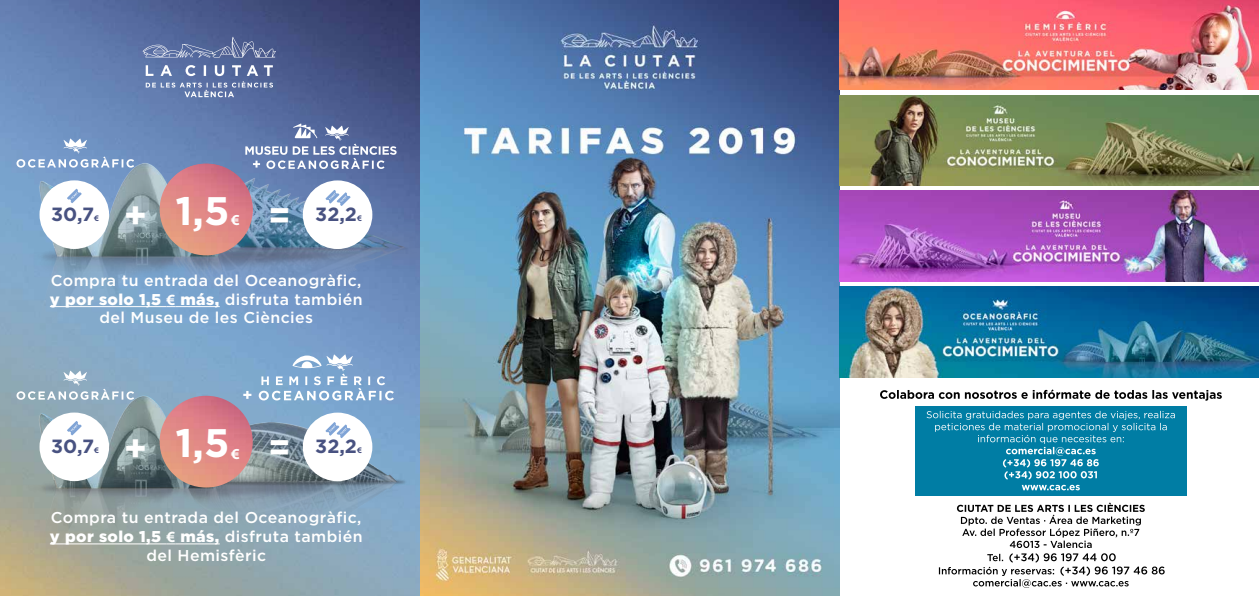
<style>
.page{position:relative;width:1259px;height:596px;background:#fff}
.page>*{position:absolute;margin:0;border:0;box-sizing:border-box;transform-origin:0 0}
.t1{font:700 39.7px "Gotham";color:#fff}
.t2{font:700 36px "Gotham";color:#fff}
.t3{font:700 19.1px "Gotham";color:#485281}
.t4{font:500 15.7px/18.8px "Gotham";letter-spacing:.025em;color:#fff;text-align:center}
.t5{font:700 15.3px "Myriad Pro";color:#fff}
.t6{font:700 8.5px "Myriad Pro";color:#485281}
.s1{font-weight:900}
.s2{font-family:"Myriad Pro";font-weight:700}
.s3{font-size:36.1px;color:#fff}
.s4{font-size:39.7px;color:#fff}
.s5{font-size:36px;color:#fff}
</style>
<div class="page">
<img style="left:0;top:0;width:839px;height:595px">
<img style="left:336px;top:422px;width:84px;height:110px">
<img style="left:11px;top:373px;width:325px;height:206px">
<img style="left:338px;top:142px;width:82px;height:205px">
<img style="left:11px;top:140px;width:327px;height:208px">
<div style="left:303px;top:180px;width:69px;height:69px;background:#fff;border-radius:50%"></div>
<svg style="left:325px;top:190px;width:26px;height:16px"></svg>
<hr style="left:50px;top:306px;width:116px;height:1px;background:#fff">
<hr style="left:176px;top:306px;width:44px;height:1px;background:#fff">
<hr style="left:50px;top:543px;width:116px;height:1px;background:#fff">
<hr style="left:176px;top:543px;width:44px;height:1px;background:#fff">
<img style="left:239px;top:163px;width:14px;height:92px">
<svg style="left:146px;top:65px;width:127px;height:32px;background:#7386b1"></svg>
<svg style="left:143px;top:37px;width:133px;height:20px;background:#6575a3"></svg>
<svg style="left:17px;top:138px;width:222px;height:118px"></svg>
<svg style="left:245px;top:123px;width:151px;height:46px;background:#7687b1"></svg>
<svg style="left:17px;top:354px;width:380px;height:133px"></svg>
<svg style="left:880px;top:389px;width:341px;height:11px"></svg>
<div style="left:915px;top:406px;width:271px;height:89px;background:#007da4"></div>
<svg style="left:926px;top:410px;width:249px;height:80px"></svg>
<svg style="left:939px;top:553px;width:225px;height:34px"></svg>
<svg style="left:957px;top:502px;width:187px;height:45px"></svg>
<img style="left:839px;top:95px;width:420px;height:91px">
<img style="left:839px;top:0;width:420px;height:90px">
<img style="left:839px;top:191px;width:420px;height:90px">
<img style="left:839px;top:286px;width:420px;height:91px">
<h1 class="t1" style="left:124px;top:187px;width:107px"><sub>+</sub> 1,5</h1>
<p class="t3" style="left:51px;top:203px;width:44px">30,7</p>
<p class="t6" style="left:94px;top:212px;width:6px">€</p>
<p class="t3" style="left:315px;top:203px;width:43px">32,2</p>
<p class="t6" style="left:357px;top:213px;width:6px">€</p>
<p class="t5" style="left:231px;top:209px;width:10px">€</p>
<h2 class="t2" style="left:268px;top:194px;width:25px">=</h2>
<p class="t4" style="left:50px;top:270px;width:314px">Compra tu entrada del Oceanogràfic, <span class="s1">y por solo 1,5</span> <span class="s2">€</span> <span class="s1">más,</span> disfruta también del Museu de les Ciències</p>
<p class="t3" style="left:51px;top:435px;width:44px">30,7</p>
<p class="t6" style="left:94px;top:444px;width:6px">€</p>
<p class="t3" style="left:124px;top:435px;width:235px"><span class="s3">+</span> <span class="s4">1,5</span> <span class="s5">=</span> 32,2</p>
<p class="t6" style="left:357px;top:445px;width:6px">€</p>
<p class="t5" style="left:231px;top:443px;width:10px">€</p>
<p class="t4" style="left:50px;top:507px;width:314px">Compra tu entrada del Oceanogràfic, <span class="s1">y por solo 1,5</span> <span class="s2">€</span> <span class="s1">más,</span> disfruta también del Hemisfèric</p>
</div>
